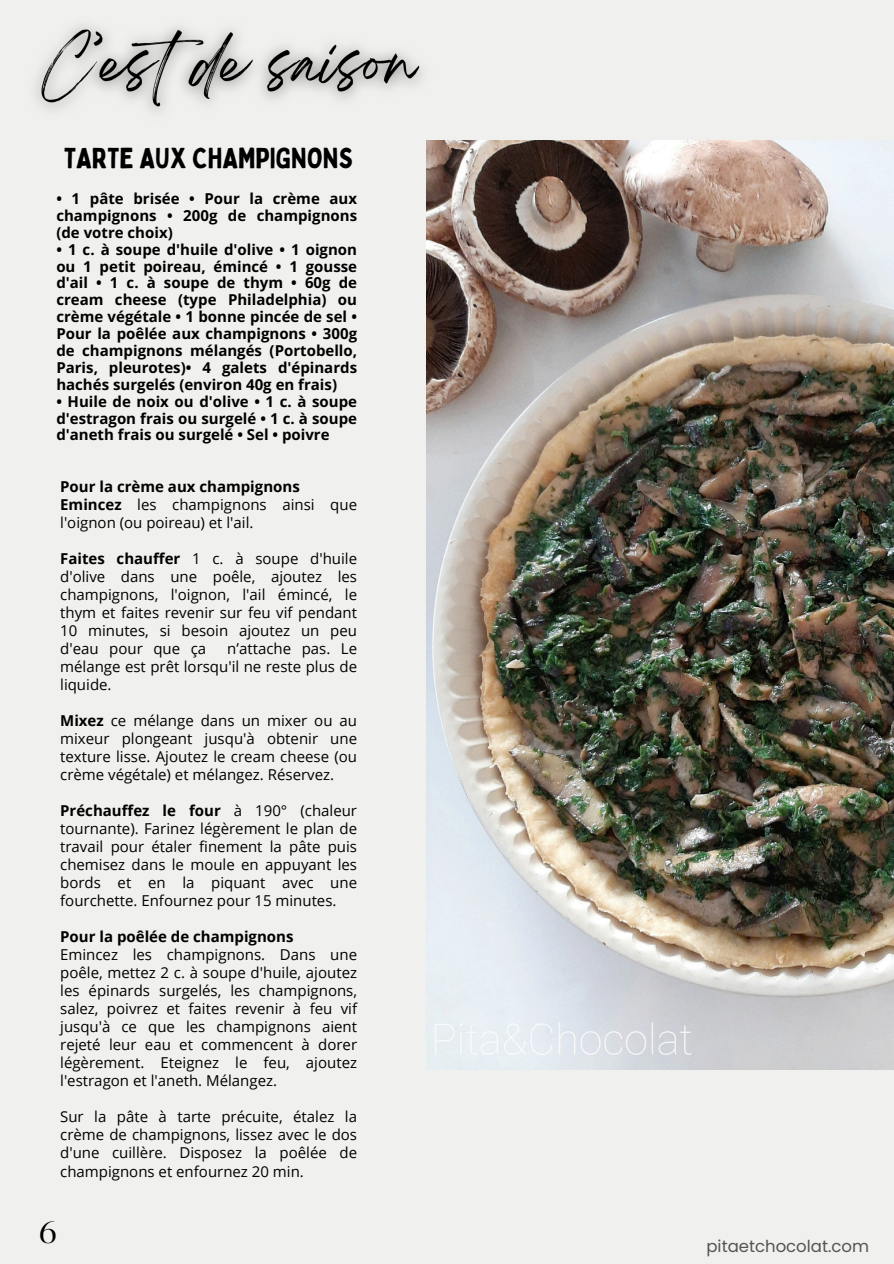
<style>
.page{position:relative;width:894px;height:1264px;background:#fff}
.page>*{position:absolute;margin:0;border:0;box-sizing:border-box;transform-origin:0 0}
.t1{font:30px "Maharlika";color:#000}
.t2{font:28.5px "Bobby Jones";color:#000}
.t3{font:16.5px "Poppins";color:#545454}
.t4{font:15px/18px "Open Sans";color:#000;text-align:justify}
.t5{font:700 15px/16.8px "Open Sans";color:#000;text-align:justify}
.s1{font-weight:700}
</style>
<div class="page">
<div style="left:0;top:0;width:893px;height:1263px;background:#f0f0ee"></div>
<img style="left:426px;top:141px;width:467px;height:928px">
<img style="left:36px;top:26px;width:386px;height:85px">
<h3 class="t2" style="left:64px;top:140px;width:290px">TARTE AUX CHAMPIGNONS</h3>
<p class="t5" style="left:56px;top:190px;width:302px">• 1 pâte brisée • Pour la crème aux champignons • 200g de champignons (de votre choix)</p>
<p class="t5" style="left:56px;top:240px;width:302px">• 1 c. à soupe d'huile d'olive • 1 oignon ou 1 petit poireau, émincé • 1 gousse d'ail • 1 c. à soupe de thym • 60g de cream cheese (type Philadelphia) ou crème végétale • 1 bonne pincée de sel • Pour la poêlée aux champignons • 300g de champignons mélangés (Portobello, Paris, pleurotes)• 4 galets d'épinards hachés surgelés (environ 40g en frais)</p>
<p class="t5" style="left:56px;top:392px;width:302px">• Huile de noix ou d'olive • 1 c. à soupe d'estragon frais ou surgelé • 1 c. à soupe d'aneth frais ou surgelé • Sel • poivre</p>
<p class="t5" style="left:60px;top:478px;width:241px">Pour la crème aux champignons</p>
<p class="t4" style="left:60px;top:495px;width:298px"><span class="s1">Emincez</span> les champignons ainsi que l'oignon (ou poireau) et l'ail.</p>
<p class="t4" style="left:60px;top:549px;width:298px"><span class="s1">Faites chauffer</span> 1 c. à soupe d'huile d'olive dans une poêle, ajoutez les champignons, l'oignon, l'ail émincé, le thym et faites revenir sur feu vif pendant 10 minutes, si besoin ajoutez un peu d'eau pour que ça</p>
<p class="t4" style="left:60px;top:639px;width:298px;text-indent:167px">n’attache pas. Le mélange est prêt lorsqu'il ne reste plus de liquide.</p>
<p class="t4" style="left:60px;top:711px;width:298px"><span class="s1">Mixez</span> ce mélange dans un mixer ou au mixeur plongeant jusqu'à obtenir une texture lisse. Ajoutez le cream cheese (ou crème végétale) et mélangez. Réservez.</p>
<p class="t4" style="left:60px;top:801px;width:298px"><span class="s1">Préchauffez le four</span> à 190° (chaleur tournante). Farinez légèrement le plan de travail pour étaler finement la pâte puis chemisez dans le moule en appuyant les bords et en la piquant avec une fourchette. Enfournez pour 15 minutes.</p>
<p class="t5" style="left:60px;top:928px;width:235px">Pour la poêlée de champignons</p>
<p class="t4" style="left:60px;top:945px;width:298px">Emincez les champignons. Dans une poêle, mettez 2 c. à soupe d'huile, ajoutez les épinards surgelés, les champignons, salez, poivrez et faites revenir à feu vif jusqu'à ce que les champignons aient rejeté leur eau et commencent à dorer légèrement. Eteignez le feu, ajoutez l'estragon et l'aneth. Mélangez.</p>
<p class="t4" style="left:60px;top:1107px;width:298px">Sur la pâte à tarte précuite, étalez la crème de champignons, lissez avec le dos d'une cuillère. Disposez la poêlée de champignons et enfournez 20 min.</p>
<p class="t1" style="left:39px;top:1220px;width:19px">6</p>
<p class="t3" style="left:706px;top:1234px;width:164px">pitaetchocolat.com</p>
</div>
